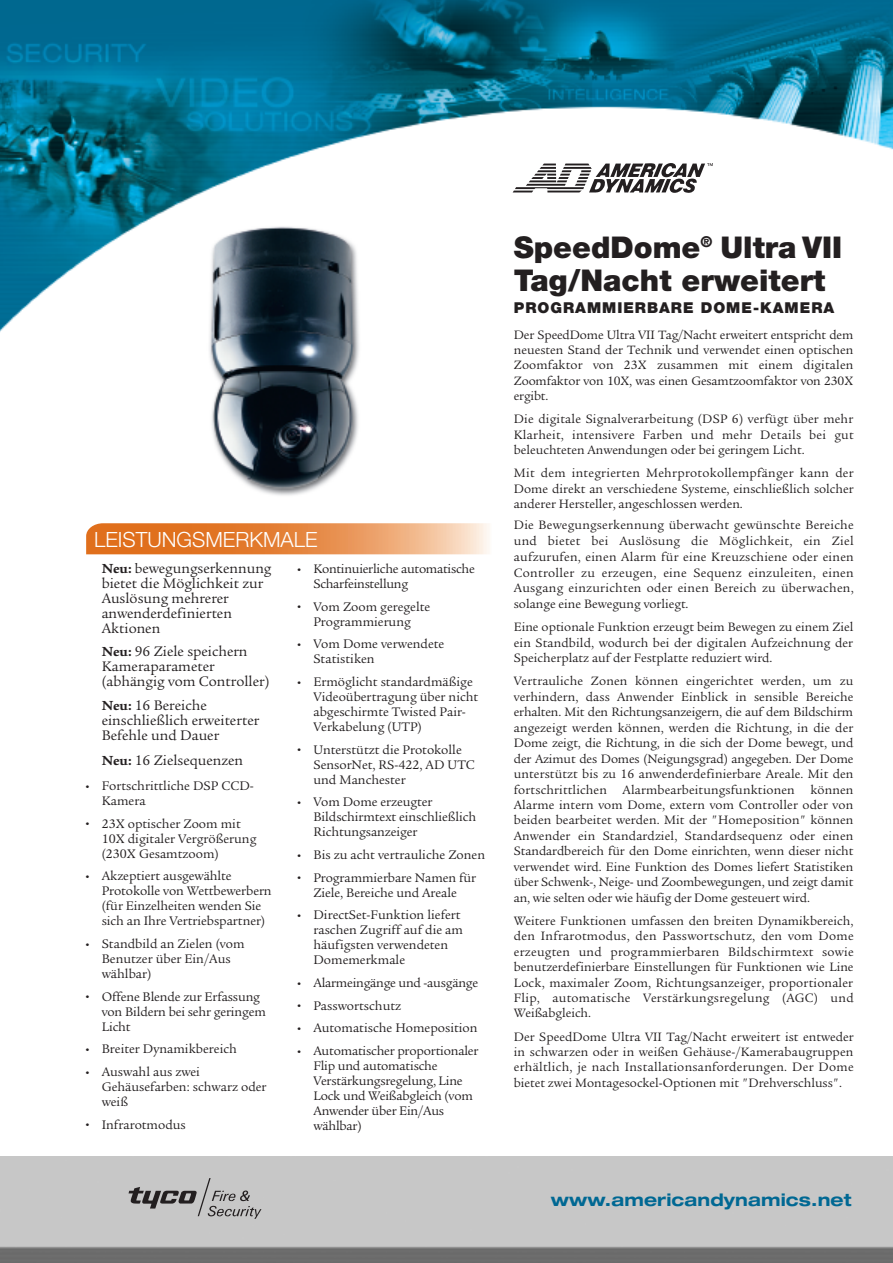
<style>
.page{position:relative;width:893px;height:1263px;background:#fff}
.page>*{position:absolute;margin:0;border:0;box-sizing:border-box;transform-origin:0 0}
.t1{font:900 30px/33px "Helvetica Neue";color:#231f20}
.t2{font:300 21px "Helvetica Neue";color:#fff}
.t3{font:700 expanded 17.25px "Helvetica Neue";letter-spacing:.01em;color:#006893}
.t4{font:15px/15px "Legacy Serif";color:#231f20}
.t5{font:900 15px "Helvetica Neue";letter-spacing:.065em;color:#231f20}
.t6{font:13.5px/15px "Legacy Serif";color:#231f20}
.t7{font:13.5px/15px "Legacy Serif";letter-spacing:-.02em;color:#231f20}
.t8{font:13.2px/15.5px "Legacy Serif";color:#231f20;text-align:justify}
.s1{font-size:22.5px;color:#fff}
.s2{font-weight:700;font-size:14.25px}
.s3{font-size:14.25px}
.s4{font-size:22.5px}
</style>
<div class="page">
<img style="left:0;top:1157px;width:893px;height:106px">
<img style="left:0;top:0;width:893px;height:332px">
<svg style="left:129px;top:1178px;width:132px;height:41px;background:#aaa"></svg>
<svg style="left:513px;top:163px;width:200px;height:30px"></svg>
<img style="left:181px;top:222px;width:226px;height:274px">
<svg style="left:86px;top:523px;width:403px;height:31px;background:#e89353"></svg>
<h2 class="t2" style="left:94px;top:532px;width:225px">LEISTUNGSMERKMALE</h2>
<p class="t4" style="left:102px;top:562px;width:171px;text-indent:-16px"><span class="s1">•</span> <span class="s2">Neu:</span> <span class="s3">b</span>ewegungserkennung bietet die Möglichkeit zur<br>Auslösung mehrerer anwenderdefinierten<br>Aktionen</p>
<p class="t4" style="left:102px;top:645px;width:169px"><span class="s2">Neu:</span> 96 Ziele speichern<br>Kameraparameter (abhängig vom Controller)</p>
<p class="t4" style="left:102px;top:700px;width:159px"><span class="s2">Neu:</span> 16 Bereiche einschließlich erweiterter<br>Befehle und Dauer</p>
<p class="t4" style="left:102px;top:754px;width:143px"><span class="s2">Neu:</span> 16 Zielsequenzen</p>
<p class="t6" style="left:102px;top:779px;width:154px;text-indent:-16px"><span class="s4">•</span> Fortschrittliche DSP CCD-<br>Kamera</p>
<p class="t6" style="left:102px;top:817px;width:156px;text-indent:-16px"><span class="s4">•</span> 23X optischer Zoom mit<br>10X digitaler Vergrößerung (230X Gesamtzoom)</p>
<p class="t6" style="left:102px;top:870px;width:171px;text-indent:-16px"><span class="s4">•</span> Akzeptiert ausgewählte<br>Protokolle von Wettbewerbern (für Einzelheiten wenden Sie sich an Ihre Vertriebspartner)</p>
<p class="t6" style="left:102px;top:937px;width:144px;text-indent:-16px"><span class="s4">•</span> Standbild an Zielen (vom<br>Benutzer über Ein/Aus wählbar)</p>
<p class="t6" style="left:102px;top:990px;width:166px;text-indent:-16px"><span class="s4">•</span> Offene Blende zur Erfassung von Bildern bei sehr geringem<br>Licht</p>
<p class="t6" style="left:86px;top:1043px;width:152px"><span class="s4">•</span> Breiter Dynamikbereich</p>
<p class="t6" style="left:102px;top:1065px;width:166px;text-indent:-16px"><span class="s4">•</span> Auswahl aus zwei<br>Gehäusefarben: schwarz oder weiß</p>
<p class="t6" style="left:86px;top:1118px;width:101px"><span class="s4">•</span> Infrarotmodus</p>
<p class="t7" style="left:313px;top:563px;width:163px;text-indent:-16px"><span class="s4">•</span> Kontinuierliche automatische<br>Scharfeinstellung</p>
<p class="t6" style="left:298px;top:600px;width:134px;text-align:center"><span class="s4">•</span> Vom Zoom geregelte<br>Programmierung</p>
<p class="t6" style="left:313px;top:638px;width:132px;text-indent:-16px"><span class="s4">•</span> Vom Dome verwendete<br>Statistiken</p>
<p class="t6" style="left:313px;top:676px;width:166px;text-indent:-16px"><span class="s4">•</span> Ermöglicht standardmäßige<br>Videoübertragung über nicht abgeschirmte Twisted Pair-<br>Verkabelung (UTP)</p>
<p class="t6" style="left:313px;top:743px;width:163px;text-indent:-16px"><span class="s4">•</span> Unterstützt die Protokolle<br>SensorNet, RS-422, AD UTC und Manchester</p>
<p class="t6" style="left:313px;top:796px;width:164px;text-indent:-16px"><span class="s4">•</span> Vom Dome erzeugter<br>Bildschirmtext einschließlich<br>Richtungsanzeiger</p>
<p class="t6" style="left:298px;top:849px;width:189px"><span class="s4">•</span> Bis zu acht vertrauliche Zonen</p>
<p class="t6" style="left:298px;top:871px;width:180px;text-align:center"><span class="s4">•</span> Programmierbare Namen für<br>Ziele, Bereiche und Areale</p>
<p class="t6" style="left:313px;top:909px;width:151px;text-indent:-16px"><span class="s4">•</span> DirectSet-Funktion liefert raschen Zugriff auf die am häufigsten verwendeten<br>Domemerkmale</p>
<p class="t7" style="left:298px;top:976px;width:182px"><span class="s4">•</span> Alarmeingänge und -ausgänge</p>
<p class="t6" style="left:298px;top:999px;width:105px"><span class="s4">•</span> Passwortschutz</p>
<p class="t6" style="left:298px;top:1022px;width:181px"><span class="s4">•</span> Automatische Homeposition</p>
<p class="t6" style="left:313px;top:1044px;width:166px;text-indent:-16px"><span class="s4">•</span> Automatischer proportionaler<br>Flip und automatische<br>Verstärkungsregelung, Line<br>Lock und Weißabgleich (vom<br>Anwender über Ein/Aus wählbar)</p>
<h1 class="t1" style="left:514px;top:233px;width:330px">SpeedDome<sup>®</sup> Ultra VII<br>Tag/Nacht erweitert</h1>
<p class="t5" style="left:514px;top:302px;width:322px">PROGRAMMIERBARE DOME-KAMERA</p>
<p class="t8" style="left:514px;top:328px;width:341px">Der SpeedDome Ultra VII Tag/Nacht erweitert entspricht dem neuesten Stand der Technik und verwendet einen optischen Zoomfaktor von 23X zusammen mit einem digitalen Zoomfaktor von 10X, was einen Gesamtzoomfaktor von 230X ergibt.</p>
<p class="t8" style="left:514px;top:413px;width:341px">Die digitale Signalverarbeitung (DSP 6) verfügt über mehr Klarheit, intensivere Farben und mehr Details bei gut beleuchteten Anwendungen oder bei geringem Licht.</p>
<p class="t8" style="left:514px;top:467px;width:341px">Mit dem integrierten Mehrprotokollempfänger kann der Dome direkt an verschiedene Systeme, einschließlich solcher anderer Hersteller, angeschlossen werden.</p>
<p class="t8" style="left:514px;top:518px;width:341px;line-height:15.9px">Die Bewegungserkennung überwacht gewünschte Bereiche und bietet bei Auslösung die Möglichkeit, ein Ziel aufzurufen, einen Alarm für eine Kreuzschiene oder einen Controller zu erzeugen, eine Sequenz einzuleiten, einen Ausgang einzurichten oder einen Bereich zu überwachen, solange eine Bewegung vorliegt.</p>
<p class="t8" style="left:514px;top:621px;width:341px">Eine optionale Funktion erzeugt beim Bewegen zu einem Ziel ein Standbild, wodurch bei der digitalen Aufzeichnung der Speicherplatz auf der Festplatte reduziert wird.</p>
<p class="t8" style="left:514px;top:675px;width:341px">Vertrauliche Zonen können eingerichtet werden, um zu verhindern, dass Anwender Einblick in sensible Bereiche erhalten. Mit den Richtungsanzeigern, die auf dem Bildschirm angezeigt werden können, werden die Richtung, in die der Dome zeigt, die Richtung, in die sich der Dome bewegt, und der Azimut des Domes (Neigungsgrad) angegeben. Der Dome unterstützt bis zu 16 anwenderdefinierbare Areale. Mit den fortschrittlichen Alarmbearbeitungsfunktionen können Alarme intern vom Dome, extern vom Controller oder von beiden bearbeitet werden. Mit der "Homeposition" können Anwender ein Standardziel, Standardsequenz oder einen Standardbereich für den Dome einrichten, wenn dieser nicht verwendet wird. Eine Funktion des Domes liefert Statistiken über Schwenk-, Neige- und Zoombewegungen, und zeigt damit an, wie selten oder wie häufig der Dome gesteuert wird.</p>
<p class="t8" style="left:514px;top:914px;width:341px">Weitere Funktionen umfassen den breiten Dynamikbereich, den Infrarotmodus, den Passwortschutz, den vom Dome erzeugten und programmierbaren Bildschirmtext sowie benutzerdefinierbare Einstellungen für Funktionen wie Line Lock, maximaler Zoom, Richtungsanzeiger, proportionaler Flip, automatische Verstärkungsregelung (AGC) und Weißabgleich.</p>
<p class="t8" style="left:514px;top:1030px;width:341px">Der SpeedDome Ultra VII Tag/Nacht erweitert ist entweder in schwarzen oder in weißen Gehäuse-/Kamerabaugruppen erhältlich, je nach Installationsanforderungen. Der Dome bietet zwei Montagesockel-Optionen mit "Drehverschluss".</p>
<h3 class="t3" style="left:551px;top:1194px;width:302px">www.americandynamics.net</h3>
</div>
